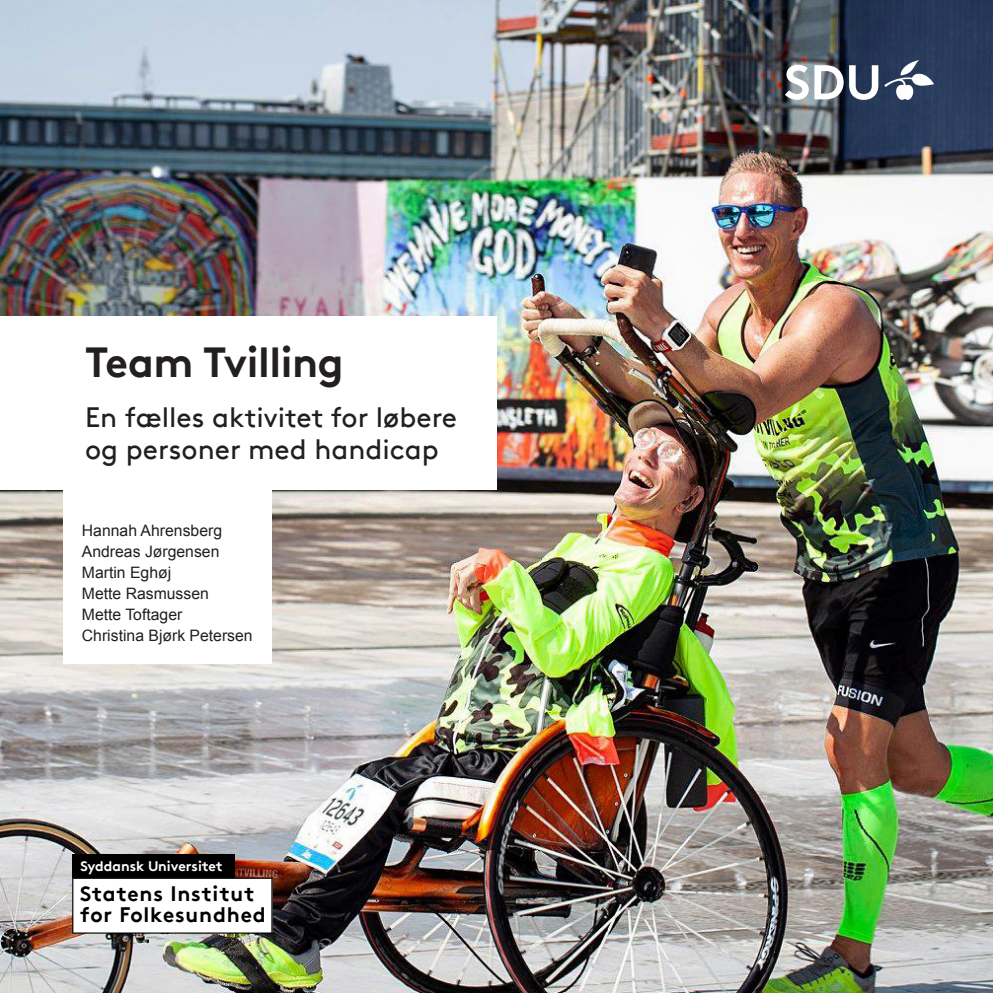
<style>
.page{position:relative;width:993px;height:993px;background:#fff}
.page>*{position:absolute;margin:0;border:0;box-sizing:border-box;transform-origin:0 0}
.t1{font:700 42px "Brown Pro TT";letter-spacing:-.01em;color:#231f20}
.t2{font:28px/31.5px "Brown Pro TT";color:#231f20}
.t3{font:700 21px/21px "Brown Pro TT";letter-spacing:.04em;color:#000}
.t4{font:15.75px/21px "Arial";color:#231f20}
.t5{font:700 14px "Brown Pro TT";color:#fff}
</style>
<div class="page">
<img style="left:0;top:0;width:992px;height:992px">
<div style="left:0;top:316px;width:496px;height:173px;background:#fff"></div>
<div style="left:63px;top:489px;width:208px;height:174px;background:#fff"></div>
<svg style="left:784px;top:60px;width:149px;height:40px"></svg>
<svg style="left:72px;top:877px;width:201px;height:56px"></svg>
<div style="left:72px;top:854px;width:162px;height:23px;background:#000"></div>
<p class="t1" style="left:85px;top:328px;width:260px">Team Tvilling</p>
<p class="t2" style="left:85px;top:399px;width:373px">En fælles aktivitet for løbere og personer med handicap</p>
<p class="t4" style="left:82px;top:519px;width:142px">Hannah Ahrensberg</p>
<p class="t4" style="left:82px;top:540px;width:139px">Andreas Jørgensen</p>
<p class="t4" style="left:82px;top:561px;width:128px">Martin Eghøj<br>Mette Rasmussen</p>
<p class="t4" style="left:82px;top:603px;width:102px">Mette Toftager</p>
<p class="t4" style="left:82px;top:624px;width:172px">Christina Bjørk Petersen</p>
<p class="t5" style="left:80px;top:854px;width:144px">Syddansk Universitet</p>
<p class="t3" style="left:80px;top:881px;width:187px">Statens Institut for Folkesundhed</p>
</div>
